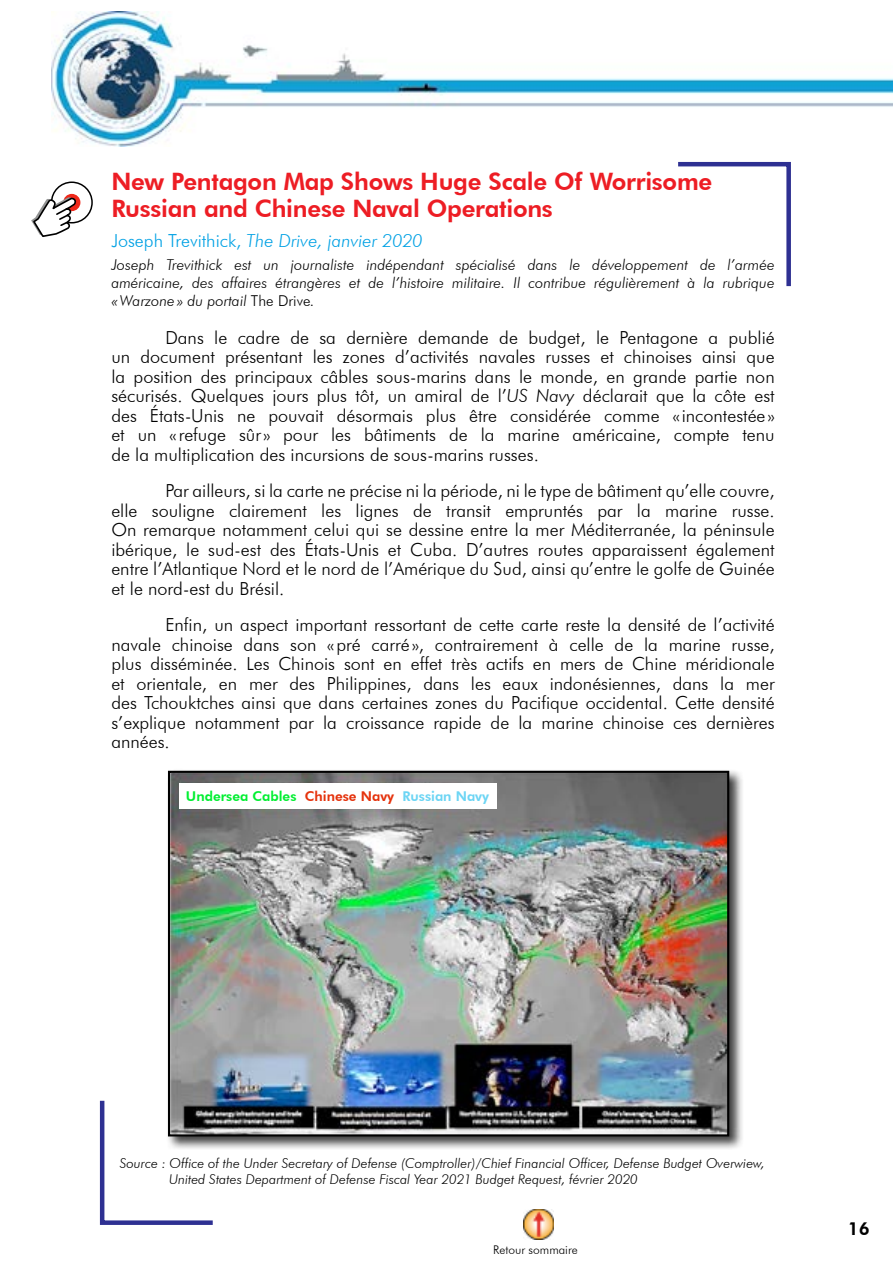
<style>
.page{position:relative;width:893px;height:1263px;background:#fff}
.page>*{position:absolute;margin:0;border:0;box-sizing:border-box;transform-origin:0 0}
.t1{font:800 24px/27px "Futura BT";letter-spacing:-.01em;color:#ed1d24}
.t2{font:300 18px/19.5px "Futura BT";color:#000;text-align:justify}
.t3{font:italic 300 18px "Futura BT";color:#00a1e4}
.t4{font:800 18px "Futura BT";color:#000}
.t5{font:italic 300 15px/18px "Futura BT";color:#000;text-align:justify}
.t6{font:italic 300 13.5px/16.2px "Futura BT";color:#000}
.t7{font:800 13.5px "Futura BT";color:#00ef31}
.t8{font:300 12px "Futura BT";color:#000}
.s1{font-style:normal}
.s2{font-style:italic}
.s3{color:#e5320c}
.s4{color:#6cd5f4}
</style>
<div class="page">
<img style="left:52px;top:11px;width:841px;height:135px">
<img style="left:523px;top:1210px;width:30px;height:29px">
<svg style="left:678px;top:161px;width:113px;height:126px"></svg>
<svg style="left:99px;top:1100px;width:114px;height:125px"></svg>
<div style="left:166px;top:769px;width:578px;height:381px;background:#000;opacity:.75"></div>
<img style="left:171px;top:774px;width:555px;height:359px">
<div style="left:168px;top:771px;width:561px;height:365px;border:2px solid #000"></div>
<div style="left:179px;top:783px;width:317px;height:25px;background:#fff"></div>
<div style="left:51px;top:181px;width:42px;height:42px;border:2px solid #000;border-radius:50%"></div>
<div style="left:63px;top:194px;width:17px;height:17px;background:#ef281a;border-radius:50%"></div>
<svg style="left:31px;top:196px;width:46px;height:41px"></svg>
<h1 class="t1" style="left:111px;top:168px;width:602px">New Pentagon Map Shows Huge Scale Of Worrisome<br>Russian and Chinese Naval Operations</h1>
<p class="t3" style="left:111px;top:230px;width:313px"><span class="s1">Joseph Trevithick,</span> The Drive, janvier 2020</p>
<p class="t5" style="left:111px;top:255px;width:665px">Joseph Trevithick est un journaliste indépendant spécialisé dans le développement de l’armée américaine, des affaires étrangères et de l’histoire militaire. Il contribue régulièrement à la rubrique «Warzone» du portail <span class="s1">The Drive</span>.</p>
<p class="t2" style="left:111px;top:327px;width:665px;text-indent:54px">Dans le cadre de sa dernière demande de budget, le Pentagone a publié un document présentant les zones d’activités navales russes et chinoises ainsi que la position des principaux câbles sous-marins dans le monde, en grande partie non sécurisés. Quelques jours plus tôt, un amiral de l’<span class="s2">US Navy</span> déclarait que la côte est des États-Unis ne pouvait désormais plus être considérée comme «incontestée » et un «refuge sûr» pour les bâtiments de la marine américaine, compte tenu de la multiplication des incursions de sous-marins russes.</p>
<p class="t2" style="left:111px;top:481px;width:665px;text-indent:54px">Par ailleurs, si la carte ne précise ni la période, ni le type de bâtiment qu’elle couvre, elle souligne clairement les lignes de transit empruntés par la marine russe.<br>On remarque notamment celui qui se dessine entre la mer Méditerranée, la péninsule ibérique, le sud-est des États-Unis et Cuba. D’autres routes apparaissent également entre l’Atlantique Nord et le nord de l’Amérique du Sud, ainsi qu’entre le golfe de Guinée et le nord-est du Brésil.</p>
<p class="t2" style="left:111px;top:615px;width:665px;text-indent:54px">Enfin, un aspect important ressortant de cette carte reste la densité de l’activité navale chinoise dans son «pré carré », contrairement à celle de la marine russe, plus disséminée. Les Chinois sont en effet très actifs en mers de Chine méridionale et orientale, en mer des Philippines, dans les eaux indonésiennes, dans la mer des Tchouktches ainsi que dans certaines zones du Pacifique occidental. Cette densité s’explique notamment par la croissance rapide de la marine chinoise ces dernières années.</p>
<p class="t7" style="left:186px;top:788px;width:305px">Undersea Cables <span class="s3">Chinese Navy</span> <span class="s4">Russian Navy</span></p>
<p class="t6" style="left:169px;top:1155px;width:597px;text-indent:-49px">Source : Office of the Under Secretary of Defense (Comptroller)/Chief Financial Officer, Defense Budget Overwiew,<br>United States Department of Defense Fiscal Year 2021 Budget Request, février 2020</p>
<p class="t8" style="left:493px;top:1242px;width:86px">Retour sommaire</p>
<p class="t4" style="left:848px;top:1218px;width:24px">16</p>
</div>
